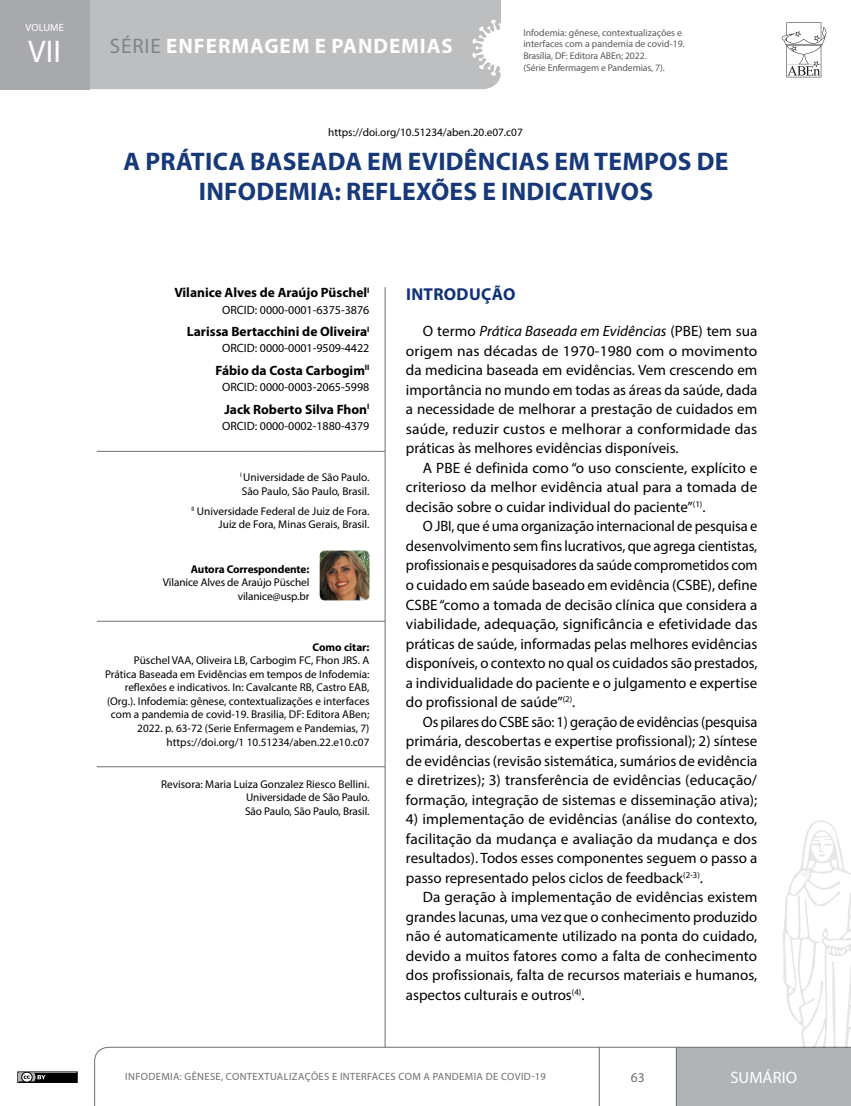
<style>
.page{position:relative;width:851px;height:1106px;background:#fff}
.page>*{position:absolute;margin:0;border:0;box-sizing:border-box;transform-origin:0 0}
.t1{font:31.5px "Myriad Pro";color:#fff}
.t2{font:700 25.5px/30px "Myriad Pro";letter-spacing:.01em;color:#173979;text-align:center}
.t3{font:700 21px "Myriad Pro";letter-spacing:.045em;color:#fff}
.t4{font:700 17.25px "Myriad Pro";letter-spacing:.02em;color:#0e3178}
.t5{font:16.5px "Myriad Pro";letter-spacing:.005em;color:#fff}
.t6{font:15px/19.5px "Myriad Pro";color:#000;text-align:justify}
.t7{font:15px/19.5px "Myriad Pro";color:#000;text-align:justify;scale:.96 1}
.t8{font:700 13.5px "Myriad Pro";color:#000}
.t9{font:13.5px "Myriad Pro";color:#6d6e71}
.t10{font:12px "Myriad Pro";color:#000}
.t11{font:11.25px/13.5px "Myriad Pro";color:#000;text-align:right}
.t12{font:700 11.25px "Myriad Pro";letter-spacing:-.01em;color:#000}
.t13{font:10.5px "Myriad Pro";letter-spacing:.035em;color:#6d6e71}
.t14{font:10.5px "Myriad Pro";letter-spacing:.005em;color:#fff}
.t15{font:9.75px/11.7px "Myriad Pro";letter-spacing:-.005em;color:#58595b}
.s1{font-weight:400;color:#808285}
.s2{font-style:italic}
</style>
<div class="page">
<svg style="left:94px;top:1046px;width:756px;height:60px"></svg>
<svg style="left:782px;top:820px;width:68px;height:227px"></svg>
<div style="left:89px;top:0;width:412px;height:89px;background:#bcbec0"></div>
<svg style="left:781px;top:22px;width:45px;height:55px"></svg>
<div style="left:0;top:0;width:89px;height:89px;background:#a7a9ac"></div>
<div style="left:17px;top:1071px;width:61px;height:11px;border:1px solid #000"></div>
<div style="left:19px;top:1073px;width:57px;height:8px;background:#000"></div>
<svg style="left:19px;top:1073px;width:27px;height:8px"></svg>
<hr style="left:385px;top:287px;width:1px;height:760px;background:#6d6e71">
<hr style="left:97px;top:451px;width:212px;height:1px;background:#6d6e71">
<hr style="left:309px;top:451px;width:60px;height:1px;background:#6d6e71">
<svg style="left:369px;top:451px;width:16px;height:1px"></svg>
<hr style="left:97px;top:621px;width:212px;height:1px;background:#6d6e71">
<hr style="left:309px;top:621px;width:60px;height:1px;background:#6d6e71">
<svg style="left:369px;top:621px;width:16px;height:1px"></svg>
<hr style="left:97px;top:766px;width:212px;height:1px;background:#6d6e71">
<hr style="left:309px;top:766px;width:60px;height:1px;background:#6d6e71">
<svg style="left:369px;top:766px;width:16px;height:1px"></svg>
<img style="left:319px;top:550px;width:50px;height:50px">
<p class="t14" style="left:25px;top:21px;width:40px">VOLUME</p>
<h1 class="t1" style="left:28px;top:32px;width:34px">VII</h1>
<h3 class="t3" style="left:110px;top:34px;width:344px"><span class="s1">SÉRIE</span> ENFERMAGEM E PANDEMIAS</h3>
<p class="t15" style="left:523px;top:26px;width:163px">Infodemia: gênese, contextualizações e interfaces com a pandemia de covid-19.<br>Brasília, DF: Editora ABEn; 2022.<br>(Série Enfermagem e Pandemias, 7).</p>
<p class="t11" style="left:328px;top:126px;width:196px">https://doi.org/10.51234/aben.20.e07.c07</p>
<h2 class="t2" style="left:123px;top:147px;width:606px">A PRÁTICA BASEADA EM EVIDÊNCIAS EM TEMPOS DE<br>INFODEMIA: REFLEXÕES E INDICATIVOS</h2>
<p class="t8" style="left:174px;top:285px;width:196px">Vilanice Alves de Araújo Püschel<sup>I</sup></p>
<p class="t10" style="left:222px;top:302px;width:149px">ORCID: 0000-0001-6375-3876</p>
<p class="t8" style="left:187px;top:324px;width:184px">Larissa Bertacchini de Oliveira<sup>I</sup></p>
<p class="t10" style="left:222px;top:341px;width:149px">ORCID: 0000-0001-9509-4422</p>
<p class="t8" style="left:215px;top:363px;width:155px">Fábio da Costa Carbogim<sup>II</sup></p>
<p class="t10" style="left:222px;top:380px;width:149px">ORCID: 0000-0003-2065-5998</p>
<p class="t8" style="left:224px;top:402px;width:146px">Jack Roberto Silva Fhon<sup>I</sup></p>
<p class="t10" style="left:222px;top:418px;width:149px">ORCID: 0000-0002-1880-4379</p>
<p class="t11" style="left:240px;top:470px;width:131px;text-align:left"><sup>I</sup> Universidade de São Paulo.<br>São Paulo, São Paulo, Brasil.</p>
<p class="t11" style="left:191px;top:504px;width:179px"><sup>II</sup> Universidade Federal de Juiz de Fora.<br>Juiz de Fora, Minas Gerais, Brasil.</p>
<p class="t12" style="left:191px;top:563px;width:120px">Autora Correspondente:</p>
<p class="t11" style="left:163px;top:576px;width:148px">Vilanice Alves de Araújo Püschel vilanice@usp.br</p>
<p class="t12" style="left:312px;top:641px;width:58px">Como citar:</p>
<p class="t11" style="left:105px;top:653px;width:266px">Püschel VAA, Oliveira LB, Carbogim FC, Fhon JRS. A Prática Baseada em Evidências em tempos de Infodemia: reflexões e indicativos. In: Cavalcante RB, Castro EAB, (Org.). Infodemia: gênese, contextualizações e interfaces com a pandemia de covid-19. Brasilia, DF: Editora ABen; 2022. p. 63-72 (Serie Enfermagem e Pandemias, 7) https://doi.org/1 10.51234/aben.22.e10.c07</p>
<p class="t11" style="left:245px;top:777px;width:126px;text-align:justify;text-indent:-84px">Revisora: Maria Luiza Gonzalez Riesco Bellini.<br>Universidade de São Paulo.<br>São Paulo, São Paulo, Brasil.</p>
<p class="t4" style="left:406px;top:284px;width:111px">INTRODUÇÃO</p>
<p class="t6" style="left:406px;top:321px;width:353px;text-indent:17px">O termo <span class="s2">Prática Baseada em Evidências</span> (PBE) tem sua origem nas décadas de 1970-1980 com o movimento da medicina baseada em evidências. Vem crescendo em importância no mundo em todas as áreas da saúde, dada a necessidade de melhorar a prestação de cuidados em saúde, reduzir custos e melhorar a conformidade das práticas às melhores evidências disponíveis.</p>
<p class="t6" style="left:406px;top:458px;width:353px;text-indent:17px">A PBE é definida como “o uso consciente, explícito e criterioso da melhor evidência atual para a tomada de decisão sobre o cuidar individual do paciente”<sup>(1)</sup>.</p>
<p class="t6" style="left:406px;top:516px;width:353px;text-indent:17px">O JBI, que é uma organização internacional de pesquisa e desenvolvimento sem fins lucrativos, que agrega cientistas, profissionais e pesquisadores da saúde comprometidos com o cuidado em saúde baseado em evidência (CSBE), define CSBE “como a tomada de decisão clínica que considera a viabilidade, adequação, significância e efetividade das práticas de saúde, informadas pelas melhores evidências disponíveis, o contexto no qual os cuidados são prestados, a individualidade do paciente e o julgamento e expertise do profissional de saúde”<sup>(2)</sup>.</p>
<p class="t7" style="left:406px;top:711px;width:367px;text-indent:17px">Os pilares do CSBE são: 1) geração de evidências (pesquisa primária, descobertas e expertise profissional); 2) síntese de evidências (revisão sistemática, sumários de evidência e diretrizes); 3) transferência de evidências (educação/ formação, integração de sistemas e disseminação ativa);</p>
<p class="t6" style="left:406px;top:809px;width:353px">4) implementação de evidências (análise do contexto, facilitação da mudança e avaliação da mudança e dos resultados). Todos esses componentes seguem o passo a passo representado pelos ciclos de feedback<sup>(2-3)</sup>.</p>
<p class="t6" style="left:406px;top:887px;width:353px;text-indent:17px">Da geração à implementação de evidências existem grandes lacunas, uma vez que o conhecimento produzido não é automaticamente utilizado na ponta do cuidado, devido a muitos fatores como a falta de conhecimento dos profissionais, falta de recursos materiais e humanos, aspectos culturais e outros<sup>(4)</sup>.</p>
<p class="t13" style="left:125px;top:1070px;width:422px">INFODEMIA: GÊNESE, CONTEXTUALIZAÇÕES E INTERFACES COM A PANDEMIA DE COVID-19</p>
<p class="t9" style="left:630px;top:1068px;width:15px">63</p>
<p class="t5" style="left:730px;top:1067px;width:68px">SUMÁRIO</p>
</div>
